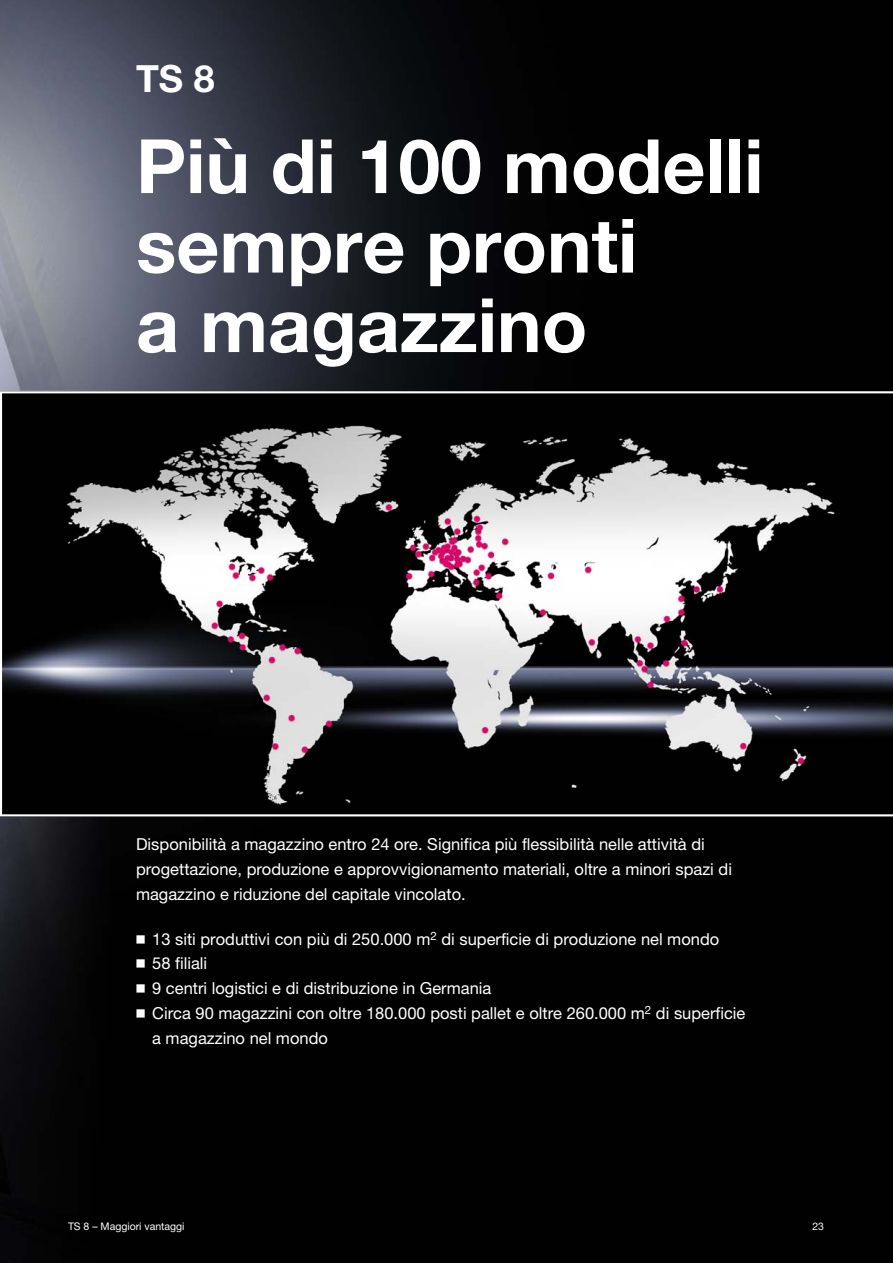
<style>
.page{position:relative;width:893px;height:1263px;background:#fff}
.page>*{position:absolute;margin:0;border:0;box-sizing:border-box;transform-origin:0 0}
.t1{font:700 75px/79.5px "Neue Helvetica For Rittal";color:#fff}
.t2{font:700 37.5px "Neue Helvetica For Rittal";color:#fff}
.t3{font:16.5px/24.8px "Neue Helvetica For Rittal";color:#fff}
.t4{font:10.5px "Neue Helvetica For Rittal";color:#fff}
.s1{font-weight:300}
</style>
<div class="page">
<img style="left:0;top:0;width:893px;height:1263px">
<svg style="left:0;top:391px;width:893px;height:425px;background:#504f51"></svg>
<h2 class="t2" style="left:136px;top:66px;width:80px">TS 8</h2>
<h1 class="t1" style="left:136px;top:136px;width:629px">Più di 100 modelli sempre pronti<br>a magazzino</h1>
<p class="t3" style="left:136px;top:834px;width:597px">Disponibilità a magazzino entro 24 ore. Significa più flessibilità nelle attività di progettazione, produzione e approvvigionamento materiali, oltre a minori spazi di magazzino e riduzione del capitale vincolato.</p>
<p class="t3" style="left:136px;top:928px;width:585px"><span class="s1">◾</span> 13 siti produttivi con più di 250.000 m<sup>2</sup> di superficie di produzione nel mondo</p>
<p class="t3" style="left:136px;top:953px;width:73px"><span class="s1">◾</span> 58 filiali</p>
<p class="t3" style="left:136px;top:978px;width:357px"><span class="s1">◾</span> 9 centri logistici e di distribuzione in Germania</p>
<p class="t3" style="left:136px;top:1003px;width:611px"><span class="s1">◾</span> Circa 90 magazzini con oltre 180.000 posti pallet e oltre 260.000 m<sup>2</sup> di superficie</p>
<p class="t3" style="left:152px;top:1027px;width:177px">a magazzino nel mondo</p>
<p class="t4" style="left:68px;top:1222px;width:118px">TS 8 – Maggiori vantaggi</p>
<p class="t4" style="left:812px;top:1222px;width:13px">23</p>
</div>
